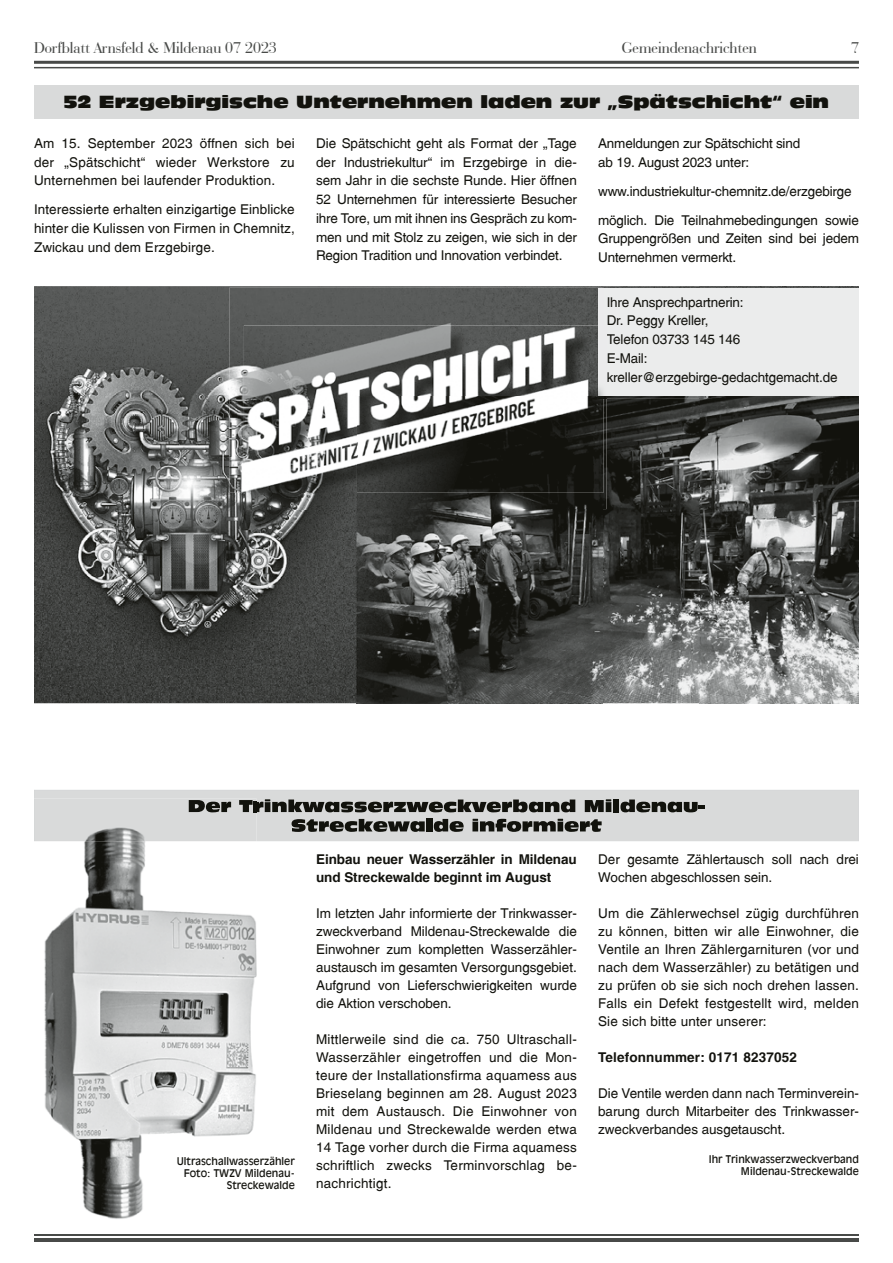
<style>
.page{position:relative;width:893px;height:1263px;background:#fff}
.page>*{position:absolute;margin:0;border:0;box-sizing:border-box;transform-origin:0 0}
.t1{font:16.5px "Bauer Bodoni BT";color:#484a48}
.t2{font:16.5px "Incised 901 BT Nord";color:#12120d}
.t3{font:13.5px/18px "Switzerland Plain";letter-spacing:-.005em;color:#12120d;text-align:justify}
.t4{font:700 13.5px/18px "Switzerland";letter-spacing:-.005em;color:#12120d}
.t5{font:10.5px/12px "Incised 901 BT";color:#12120d;text-align:right}
</style>
<div class="page">
<hr style="left:34px;top:1239px;width:825px;height:3px;background:#484a48">
<hr style="left:34px;top:61px;width:825px;height:3px;background:#484a48">
<hr style="left:34px;top:1234px;width:825px;height:1px;background:#484a48">
<hr style="left:34px;top:67px;width:825px;height:1px;background:#484a48">
<img style="left:700px;top:286px;width:159px;height:2px">
<img style="left:34px;top:286px;width:666px;height:417px">
<div style="left:34px;top:85px;width:825px;height:33px;background:#d9dada"></div>
<div style="left:598px;top:288px;width:261px;height:110px;background:#ebecec"></div>
<img style="left:602px;top:398px;width:257px;height:305px">
<img style="left:357px;top:509px;width:245px;height:194px">
<img style="left:606px;top:396px;width:253px;height:2px">
<img style="left:244px;top:493px;width:113px;height:16px">
<img style="left:357px;top:398px;width:249px;height:111px">
<img style="left:229px;top:288px;width:369px;height:205px">
<img style="left:244px;top:325px;width:354px;height:168px">
<img style="left:357px;top:396px;width:246px;height:97px">
<svg style="left:598px;top:396px;width:8px;height:2px"></svg>
<div style="left:34px;top:790px;width:825px;height:51px;background:#d9dada"></div>
<img style="left:620px;top:799px;width:15px;height:13px">
<img style="left:561px;top:799px;width:14px;height:13px">
<img style="left:513px;top:799px;width:15px;height:13px">
<img style="left:458px;top:799px;width:29px;height:13px">
<img style="left:288px;top:799px;width:37px;height:13px">
<img style="left:585px;top:800px;width:19px;height:12px">
<img style="left:668px;top:802px;width:14px;height:10px">
<img style="left:652px;top:802px;width:14px;height:10px">
<img style="left:636px;top:802px;width:14px;height:10px">
<img style="left:545px;top:802px;width:14px;height:10px">
<img style="left:529px;top:802px;width:14px;height:10px">
<svg style="left:502px;top:802px;width:10px;height:10px"></svg>
<img style="left:487px;top:802px;width:14px;height:10px">
<svg style="left:444px;top:802px;width:12px;height:10px"></svg>
<img style="left:406px;top:802px;width:37px;height:10px">
<img style="left:368px;top:802px;width:14px;height:10px">
<svg style="left:341px;top:802px;width:26px;height:10px"></svg>
<img style="left:325px;top:802px;width:14px;height:10px">
<img style="left:272px;top:802px;width:15px;height:10px">
<img style="left:684px;top:802px;width:14px;height:10px">
<svg style="left:383px;top:802px;width:23px;height:10px"></svg>
<svg style="left:606px;top:799px;width:13px;height:13px"></svg>
<svg style="left:699px;top:805px;width:6px;height:4px"></svg>
<svg style="left:496px;top:819px;width:10px;height:12px"></svg>
<img style="left:434px;top:819px;width:14px;height:13px">
<svg style="left:426px;top:819px;width:6px;height:12px"></svg>
<img style="left:359px;top:819px;width:14px;height:12px">
<img style="left:291px;top:819px;width:15px;height:13px">
<svg style="left:580px;top:819px;width:22px;height:13px"></svg>
<img style="left:565px;top:821px;width:14px;height:11px">
<img style="left:533px;top:821px;width:23px;height:10px">
<svg style="left:522px;top:821px;width:10px;height:10px"></svg>
<img style="left:507px;top:821px;width:14px;height:11px">
<img style="left:480px;top:821px;width:14px;height:10px">
<img style="left:449px;top:821px;width:15px;height:11px">
<img style="left:373px;top:821px;width:52px;height:11px">
<svg style="left:345px;top:821px;width:12px;height:11px"></svg>
<img style="left:330px;top:821px;width:14px;height:11px">
<svg style="left:306px;top:819px;width:23px;height:13px"></svg>
<svg style="left:557px;top:819px;width:6px;height:12px"></svg>
<svg style="left:472px;top:819px;width:6px;height:12px"></svg>
<img style="left:34px;top:799px;width:223px;height:440px">
<img style="left:34px;top:1234px;width:223px;height:1px">
<img style="left:239px;top:800px;width:14px;height:12px">
<img style="left:189px;top:800px;width:16px;height:12px">
<svg style="left:254px;top:799px;width:16px;height:13px"></svg>
<svg style="left:221px;top:802px;width:10px;height:10px"></svg>
<img style="left:206px;top:802px;width:14px;height:10px">
<p class="t1" style="left:34px;top:38px;width:244px">Dorfblatt Arnsfeld &amp; Mildenau 07 2023</p>
<p class="t1" style="left:851px;top:38px;width:9px">7</p>
<p class="t1" style="left:622px;top:38px;width:137px">Gemeindenachrichten</p>
<p class="t2" style="left:64px;top:92px;width:767px">52 Erzgebirgische Unternehmen laden zur „Spätschicht“ ein</p>
<p class="t3" style="left:34px;top:134px;width:262px;line-height:18.8px">Am 15. September 2023 öffnen sich bei der „Spätschicht“ wieder Werkstore zu Unternehmen bei laufender Produktion.</p>
<p class="t3" style="left:34px;top:200px;width:262px;line-height:18.8px">Interessierte erhalten einzigartige Einblicke hinter die Kulissen von Firmen in Chemnitz, Zwickau und dem Erzgebirge.</p>
<p class="t3" style="left:316px;top:134px;width:262px;line-height:18.8px">Die Spätschicht geht als Format der „Tage der Industriekultur“ im Erzgebirge in die&shy;sem Jahr in die sechste Runde. Hier öffnen 52 Unternehmen für interessierte Besucher ihre Tore, um mit ihnen ins Gespräch zu kom&shy;men und mit Stolz zu zeigen, wie sich in der Region Tradition und Innovation verbindet.</p>
<p class="t3" style="left:598px;top:134px;width:204px;line-height:18.8px">Anmeldungen zur Spätschicht sind ab 19. August 2023 unter:</p>
<p class="t3" style="left:598px;top:176px;width:262px;line-height:29px">www.industriekultur-chemnitz.de/erzgebirge möglich. Die Teilnahmebedingungen sowie</p>
<p class="t3" style="left:598px;top:229px;width:262px;line-height:18.8px">Gruppengrößen und Zeiten sind bei jedem<br>Unternehmen vermerkt.</p>
<p class="t3" style="left:607px;top:292px;width:232px;line-height:18.8px;text-align:left">Ihre Ansprechpartnerin:<br>Dr. Peggy Kreller,<br>Telefon 03733 145 146<br>E-Mail: kreller@erzgebirge-gedachtgemacht.de</p>
<p class="t5" style="left:177px;top:1155px;width:120px">Ultraschallwasserzähler<br>Foto: TWZV Mildenau-<br>Streckewalde</p>
<p class="t4" style="left:316px;top:850px;width:262px">Einbau neuer Wasserzähler in Mildenau und Streckewalde beginnt im August</p>
<p class="t3" style="left:316px;top:904px;width:262px">Im letzten Jahr informierte der Trinkwasser&shy;zweckverband Mildenau-Streckewalde die Einwohner zum kompletten Wasserzähler&shy;austausch im gesamten Versorgungsgebiet.<br>Aufgrund von Lieferschwierigkeiten wurde die Aktion verschoben.</p>
<p class="t3" style="left:316px;top:1030px;width:262px">Mittlerweile sind die ca. 750 Ultraschall-Wasserzähler eingetroffen und die Mon&shy;teure der Installationsfirma aquamess aus Brieselang beginnen am 28. August 2023 mit dem Austausch. Die Einwohner von Mildenau und Streckewalde werden etwa 14 Tage vorher durch die Firma aquamess schriftlich zwecks Terminvorschlag be&shy;nachrichtigt.</p>
<p class="t3" style="left:598px;top:850px;width:262px">Der gesamte Zählertausch soll nach drei<br>Wochen abgeschlossen sein.</p>
<p class="t3" style="left:598px;top:904px;width:262px">Um die Zählerwechsel zügig durchführen zu können, bitten wir alle Einwohner, die Ventile an Ihren Zählergarnituren (vor und nach dem Wasserzähler) zu betätigen und zu prüfen ob sie sich noch drehen lassen.<br>Falls ein Defekt festgestellt wird, melden Sie sich bitte unter unserer:</p>
<p class="t4" style="left:598px;top:1048px;width:200px">Telefonnummer: 0171 8237052</p>
<p class="t3" style="left:598px;top:1084px;width:262px">Die Ventile werden dann nach Terminverein&shy;barung durch Mitarbeiter des Trinkwasser&shy;zweckverbandes ausgetauscht.</p>
<p class="t5" style="left:709px;top:1153px;width:152px">Ihr Trinkwasserzweckverband<br>Mildenau-Streckewalde</p>
</div>
